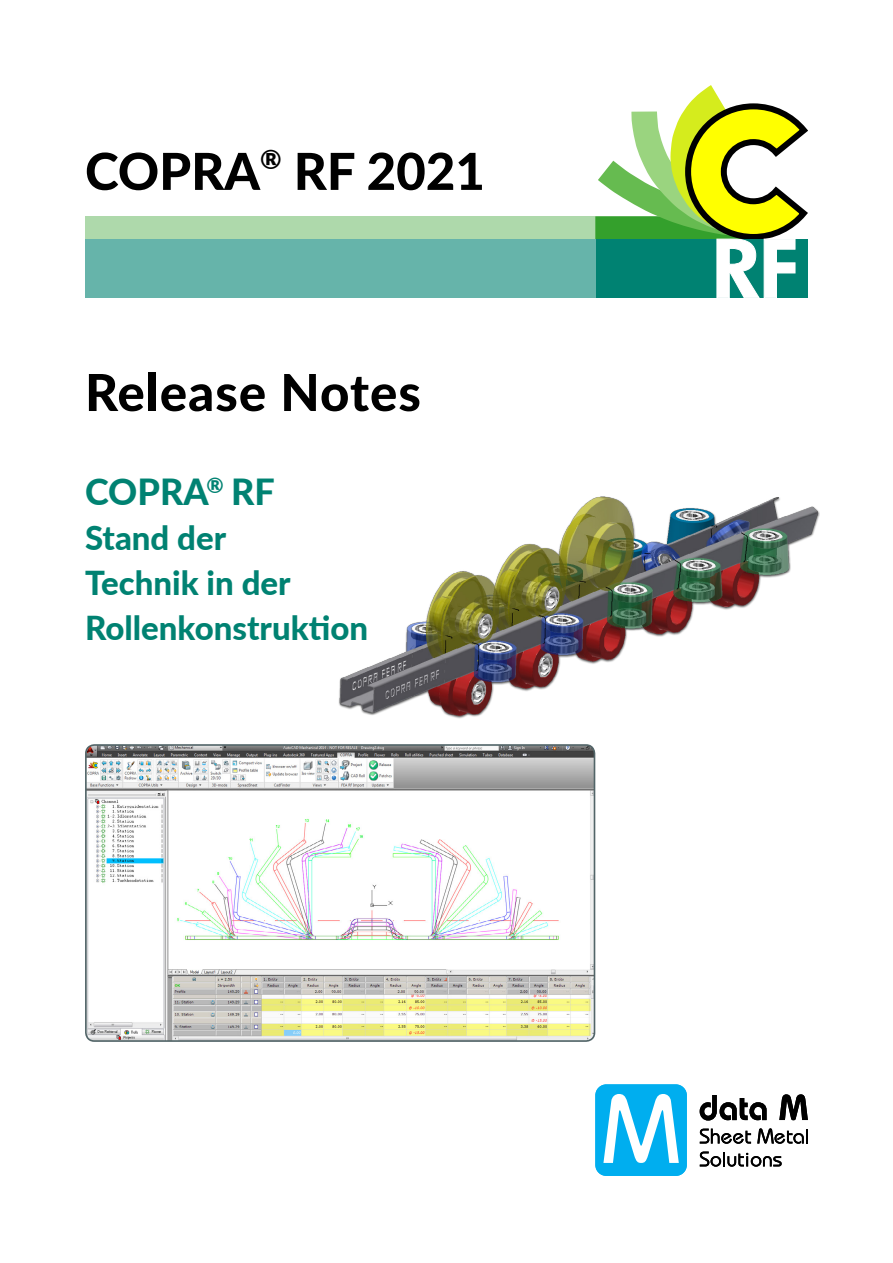
<style>
.page{position:relative;width:893px;height:1263px;background:#fff}
.page>*{position:absolute;margin:0;border:0;box-sizing:border-box;transform-origin:0 0}
.t1{font:800 51px "Lato";color:#000}
.t2{font:800 51px "Lato";letter-spacing:.02em;color:#000}
.t3{font:800 36px "Lato";color:#008272}
.t4{font:800 33px/45px "Lato";color:#008272}
</style>
<div class="page">
<div style="left:85px;top:216px;width:583px;height:23px;background:#aed9ab"></div>
<svg style="left:595px;top:85px;width:213px;height:213px"></svg>
<div style="left:85px;top:239px;width:510px;height:59px;background:#66b4aa"></div>
<div style="left:595px;top:1084px;width:92px;height:92px;background:#00aeef;border-radius:11px"></div>
<svg style="left:603px;top:1094px;width:76px;height:69px"></svg>
<svg style="left:779px;top:1094px;width:29px;height:26px"></svg>
<svg style="left:700px;top:1128px;width:51px;height:16px"></svg>
<svg style="left:757px;top:1128px;width:51px;height:16px"></svg>
<svg style="left:700px;top:1151px;width:82px;height:16px"></svg>
<svg style="left:700px;top:1095px;width:67px;height:25px"></svg>
<img style="left:86px;top:745px;width:508px;height:296px">
<div style="left:85px;top:744px;width:510px;height:298px;border:2px solid #526568;border-radius:9px"></div>
<img style="left:338px;top:496px;width:481px;height:223px">
<h1 class="t1" style="left:85px;top:133px;width:401px">COPRA<sup>®</sup> RF 2021</h1>
<h1 class="t2" style="left:85px;top:355px;width:337px">Release Notes</h1>
<p class="t3" style="left:85px;top:465px;width:191px">COPRA<sup>®</sup> RF</p>
<p class="t4" style="left:85px;top:514px;width:284px">Stand der<br>Technik in der<br>Rollenkonstruktion</p>
</div>
